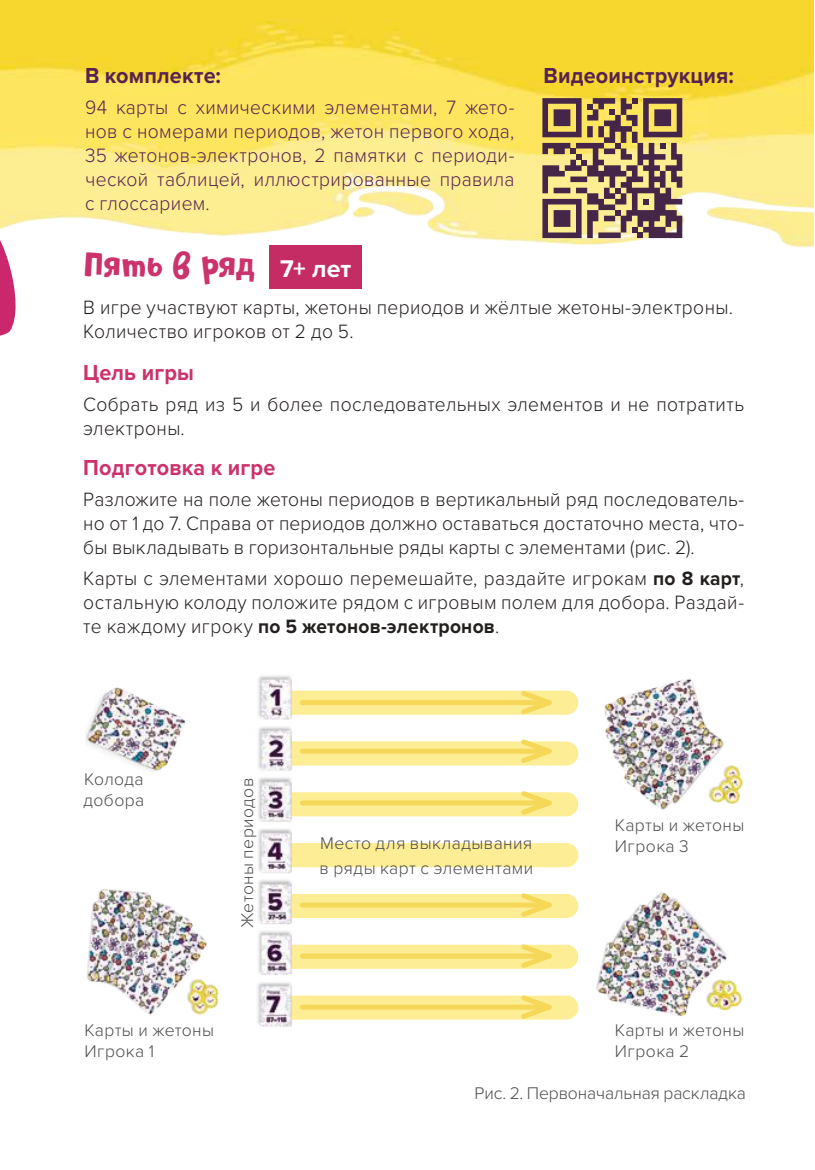
<style>
.page{position:relative;width:815px;height:1170px;background:#fff}
.page>*{position:absolute;margin:0;border:0;box-sizing:border-box;transform-origin:0 0}
.t1{font:700 35px "Umnik";letter-spacing:-.02em;color:#cc326c}
.t2{font:700 25px "Proxima Nova";color:#fff}
.t3{font:700 22.5px "Proxima Nova";letter-spacing:.01em;color:#582250;scale:.96 1}
.t4{font:700 22.5px "Proxima Nova";letter-spacing:.01em;color:#cc326c;scale:.96 1}
.t5{font:300 20px/24px "Proxima Nova";letter-spacing:.02em;color:#241f1f;scale:.96 1}
.t6{font:300 20px/24px "Proxima Nova";letter-spacing:.02em;color:#582250;text-align:justify;scale:.96 1}
.t7{font:300 17.5px/21px "Proxima Nova";letter-spacing:.02em;color:#4e4b4c}
.t8{font:300 17.5px "Proxima Nova";letter-spacing:-.005em;color:#4e4b4c}
.s1{font-weight:700}
</style>
<div class="page">
<svg style="left:0;top:247px;width:16px;height:89px"></svg>
<img style="left:0;top:0;width:813px;height:247px">
<svg style="left:542px;top:98px;width:140px;height:140px;background:#9f8563"></svg>
<div style="left:269px;top:246px;width:93px;height:43px;background:#c62c64"></div>
<img style="left:85px;top:676px;width:659px;height:351px">
<div style="left:302px;top:1004px;width:247px;height:5px;background:#f6d858"></div>
<svg style="left:517px;top:991px;width:47px;height:31px"></svg>
<div style="left:302px;top:953px;width:247px;height:5px;background:#f6d858"></div>
<svg style="left:517px;top:940px;width:47px;height:31px"></svg>
<div style="left:302px;top:902px;width:247px;height:5px;background:#f6d858"></div>
<svg style="left:517px;top:889px;width:47px;height:31px"></svg>
<div style="left:302px;top:800px;width:247px;height:5px;background:#f6d858"></div>
<svg style="left:517px;top:787px;width:47px;height:31px"></svg>
<div style="left:302px;top:748px;width:247px;height:5px;background:#f6d858"></div>
<svg style="left:517px;top:735px;width:47px;height:31px"></svg>
<div style="left:302px;top:700px;width:247px;height:5px;background:#f6d858"></div>
<svg style="left:517px;top:687px;width:47px;height:31px"></svg>
<p class="t3" style="left:85px;top:59px;width:143px">В комплекте:</p>
<p class="t6" style="left:85px;top:94px;width:449px">94 карты с химическими элементами, 7 жето&shy;нов с номерами периодов, жетон первого хода, 35 жетонов-электронов, 2 памятки с периоди&shy;ческой таблицей, иллюстрированные правила с глоссарием.</p>
<p class="t3" style="left:544px;top:59px;width:200px">Видеоинструкция:</p>
<h1 class="t1" style="left:83px;top:247px;width:173px">Пять в ряд</h1>
<p class="t5" style="left:83px;top:294px;width:678px">В игре участвуют карты, жетоны периодов и жёлтые жетоны-электроны.<br>Количество игроков от 2 до 5.</p>
<p class="t4" style="left:83px;top:355px;width:117px">Цель игры</p>
<p class="t5" style="left:83px;top:391px;width:690px">Собрать ряд из 5 и более последовательных элементов и не потратить электроны.</p>
<p class="t4" style="left:83px;top:450px;width:202px">Подготовка к игре</p>
<p class="t5" style="left:83px;top:486px;width:690px;text-align:justify">Разложите на поле жетоны периодов в вертикальный ряд последователь&shy;но от 1 до 7. Справа от периодов должно оставаться достаточно места, что&shy;бы выкладывать в горизонтальные ряды карты с элементами (рис. 2).</p>
<p class="t5" style="left:83px;top:565px;width:690px;text-align:justify">Карты с элементами хорошо перемешайте, раздайте игрокам <span class="s1">по 8 карт</span>, остальную колоду положите рядом с игровым полем для добора. Раздай&shy;те каждому игроку <span class="s1">по 5 жетонов-электронов</span>.</p>
<p class="t2" style="left:280px;top:250px;width:73px">7+ лет</p>
<p class="t7" style="left:83px;top:767px;width:62px">Колода добора</p>
<p class="t7" style="left:236px;top:928px;width:151px;rotate:-90deg">Жетоны периодов</p>
<p class="t7" style="left:319px;top:829px;width:215px;line-height:25px">Место для выкладывания в ряды карт с элементами</p>
<p class="t7" style="left:615px;top:813px;width:131px">Карты и жетоны<br>Игрока 3</p>
<p class="t7" style="left:84px;top:1018px;width:131px">Карты и жетоны<br>Игрока 1</p>
<p class="t7" style="left:615px;top:1018px;width:131px">Карты и жетоны<br>Игрока 2</p>
<p class="t8" style="left:475px;top:1079px;width:273px">Рис. 2. Первоначальная раскладка</p>
</div>
